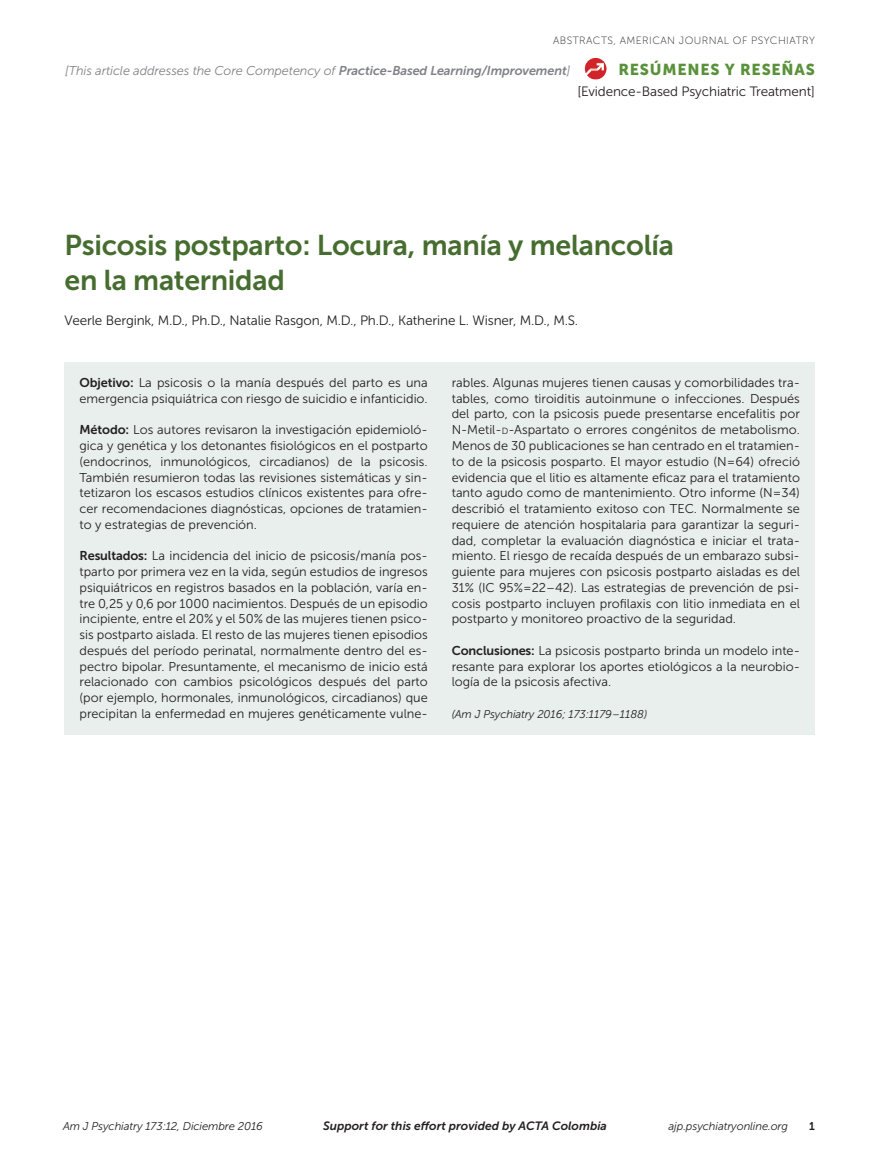
<style>
.page{position:relative;width:878px;height:1175px;background:#fff}
.page>*{position:absolute;margin:0;border:0;box-sizing:border-box;transform-origin:0 0}
.t1{font:28.5px/34.5px "Museo Sans 700";letter-spacing:-.01em;color:#466d2f}
.t2{font:15.75px "Museo Sans 900";letter-spacing:.05em;color:#59923a}
.t3{font:13.5px "Museo Sans 300";letter-spacing:-.01em;color:#231f20}
.t4{font:12.75px/15.8px "Museo Sans 300";color:#231f20;text-align:justify}
.t5{font:italic 12.75px "Museo Sans 300";letter-spacing:-.01em;color:#808285}
.t6{font:italic 12px "Museo Sans 700";color:#231f20}
.t7{font:italic 11.25px "Museo Sans 300";letter-spacing:-.01em;color:#231f20}
.t8{font:11.25px "Museo Sans 700";color:#231f20}
.t9{font:10.5px "Museo Sans 100";letter-spacing:.04em;color:#231f20}
.s1{font-family:"Museo Sans 700"}
.s2{font-size:8.85px}
</style>
<div class="page">
<div style="left:64px;top:362px;width:750px;height:372px;background:#e9efec"></div>
<img style="left:584px;top:58px;width:23px;height:22px">
<p class="t9" style="left:553px;top:35px;width:263px">ABSTRACTS, AMERICAN JOURNAL OF PSYCHIATRY</p>
<p class="t5" style="left:65px;top:64px;width:506px">[This article addresses the Core Competency of <span class="s1">Practice-Based Learning/Improvement</span>]</p>
<p class="t2" style="left:618px;top:60px;width:198px">RESÚMENES Y RESEÑAS</p>
<p class="t3" style="left:577px;top:84px;width:239px">[Evidence-Based Psychiatric Treatment]</p>
<h1 class="t1" style="left:64px;top:228px;width:611px">Psicosis postparto: Locura, manía y melancolía en la maternidad</h1>
<p class="t3" style="left:64px;top:312px;width:515px">Veerle Bergink, M.D., Ph.D., Natalie Rasgon, M.D., Ph.D., Katherine L. Wisner, M.D., M.S.</p>
<p class="t4" style="left:80px;top:375px;width:349px"><span class="s1">Objetivo:</span> La psicosis o la manía después del parto es una emergencia psiquiátrica con riesgo de suicidio e infanticidio.</p>
<p class="t4" style="left:80px;top:422px;width:350px"><span class="s1">Método:</span> Los autores revisaron la investigación epidemioló&shy;gica y genética y los detonantes fisiológicos en el postparto (endocrinos, inmunológicos, circadianos) de la psicosis.<br>También resumieron todas las revisiones sistemáticas y sin&shy;tetizaron los escasos estudios clínicos existentes para ofre&shy;cer recomendaciones diagnósticas, opciones de tratamien&shy;to y estrategias de prevención.</p>
<p class="t4" style="left:80px;top:548px;width:350px"><span class="s1">Resultados:</span> La incidencia del inicio de psicosis/manía pos&shy;tparto por primera vez en la vida, según estudios de ingresos psiquiátricos en registros basados en la población, varía en&shy;tre 0,25 y 0,6 por 1000 nacimientos. Después de un episodio incipiente, entre el 20% y el 50% de las mujeres tienen psico&shy;sis postparto aislada. El resto de las mujeres tienen episodios después del período perinatal, normalmente dentro del es&shy;pectro bipolar. Presuntamente, el mecanismo de inicio está relacionado con cambios psicológicos después del parto (por ejemplo, hormonales, inmunológicos, circadianos) que precipitan la enfermedad en mujeres genéticamente vulne-</p>
<p class="t4" style="left:451px;top:375px;width:350px">rables. Algunas mujeres tienen causas y comorbilidades tra&shy;tables, como tiroiditis autoinmune o infecciones. Después del parto, con la psicosis puede presentarse encefalitis por N-Metil-<span class="s2">d</span>-Aspartato o errores congénitos de metabolismo.<br>Menos de 30 publicaciones se han centrado en el tratamien&shy;to de la psicosis posparto. El mayor estudio (N=64) ofreció evidencia que el litio es altamente eficaz para el tratamiento tanto agudo como de mantenimiento. Otro informe (N=34) describió el tratamiento exitoso con TEC. Normalmente se requiere de atención hospitalaria para garantizar la seguri&shy;dad, completar la evaluación diagnóstica e iniciar el trata&shy;miento. El riesgo de recaída después de un embarazo subsi&shy;guiente para mujeres con psicosis postparto aisladas es del 31% (IC 95%=22–42). Las estrategias de prevención de psi&shy;cosis postparto incluyen profilaxis con litio inmediata en el postparto y monitoreo proactivo de la seguridad.</p>
<p class="t4" style="left:451px;top:642px;width:350px"><span class="s1">Conclusiones:</span> La psicosis postparto brinda un modelo inte&shy;resante para explorar los aportes etiológicos a la neurobio&shy;logía de la psicosis afectiva.</p>
<p class="t7" style="left:452px;top:708px;width:197px">(Am J Psychiatry 2016; 173:1179–1188)</p>
<p class="t7" style="left:63px;top:1119px;width:201px">Am J Psychiatry 173:12, Diciembre 2016</p>
<p class="t6" style="left:323px;top:1119px;width:285px">Support for this effort provided by ACTA Colombia</p>
<p class="t7" style="left:668px;top:1119px;width:121px">ajp.psychiatryonline.org</p>
<p class="t8" style="left:809px;top:1119px;width:7px">1</p>
</div>
